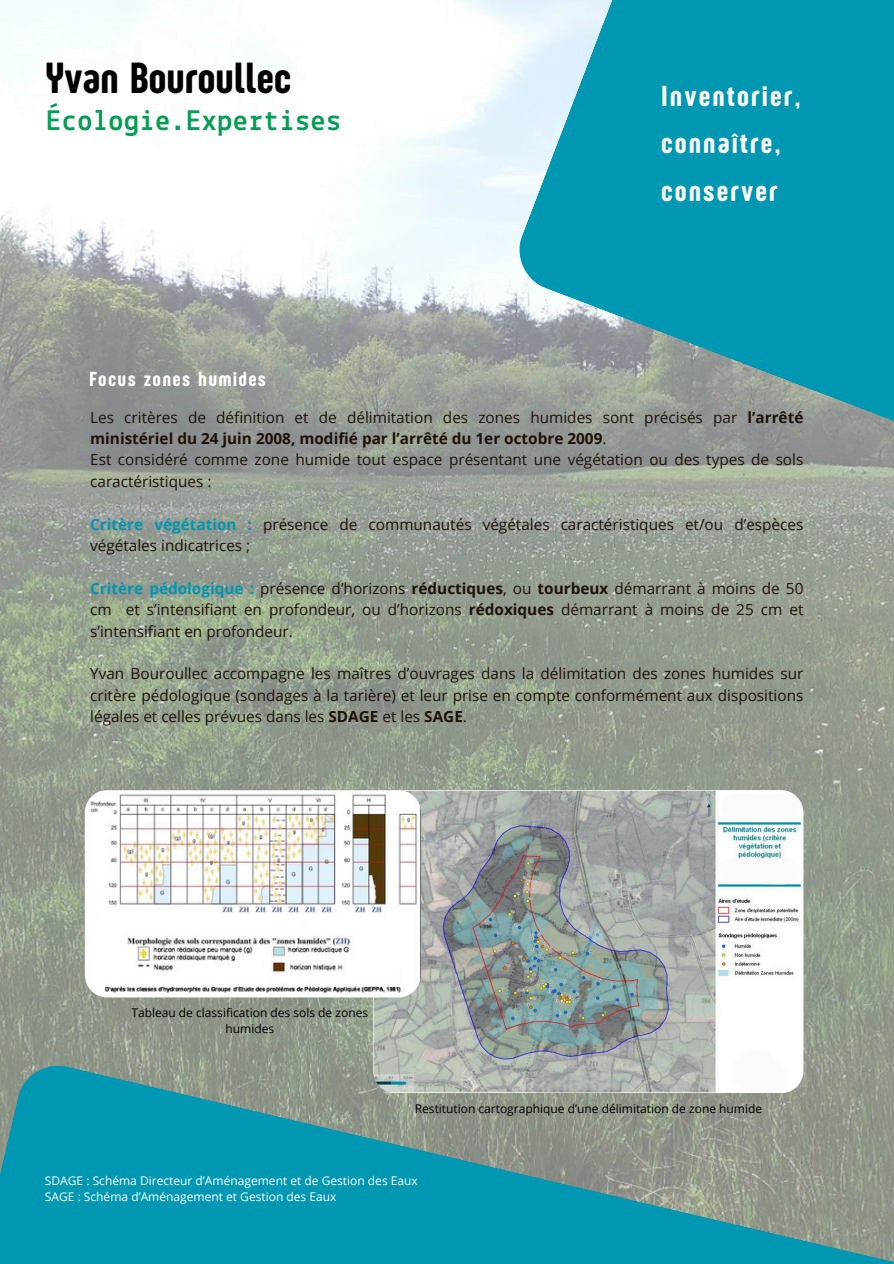
<style>
.page{position:relative;width:894px;height:1264px;background:#fff}
.page>*{position:absolute;margin:0;border:0;box-sizing:border-box;transform-origin:0 0}
.t1{font:45px "Sugo Pro Display";letter-spacing:.02em;color:#000}
.t2{font:30px/47.2px "Sugo Pro Display";letter-spacing:.09em;color:#fff}
.t3{font:700 30px "Lekton";letter-spacing:.02em;color:#059d54}
.t4{font:21px "Sugo Pro Display";letter-spacing:.09em;color:#fff}
.t5{font:15.3px/21.3px "Open Sans";color:#1d1208}
.t6{font:12px/16px "Open Sans";color:#000;text-align:center}
.t7{font:12px "Open Sans";color:#fff}
.s1{font-weight:700}
.s2{font-weight:700;color:#0097b2}
</style>
<div class="page">
<img style="left:0;top:0;width:893px;height:1064px">
<svg style="left:518px;top:0;width:375px;height:525px;fill:#0097b2"></svg>
<svg style="left:0;top:1064px;width:893px;height:199px;fill:#0097b2"></svg>
<img style="left:373px;top:790px;width:430px;height:302px;border-radius:22px">
<img style="left:85px;top:790px;width:335px;height:207px;border-radius:22px">
<p class="t1" style="left:46px;top:52px;width:246px">Yvan Bouroullec</p>
<p class="t3" style="left:46px;top:107px;width:296px">Écologie.Expertises</p>
<h5 class="t4" style="left:89px;top:366px;width:178px">Focus zones humides</h5>
<h5 class="t2" style="left:661px;top:72px;width:140px">Inventorier, connaître, conserver</h5>
<h3 class="t5" style="left:90px;top:406px;width:714px">Les critères de définition et de délimitation des zones humides sont précisés par <span class="s1">l’arrêté ministériel du 24 juin 2008, modifié par l’arrêté du 1er octobre 2009</span>.<br>Est considéré comme zone humide tout espace présentant une végétation ou des types de sols caractéristiques :</h3>
<h1 class="t5" style="left:90px;top:513px;width:714px"><span class="s2">Critère végétation :</span> présence de communautés végétales caractéristiques et/ou d’espèces végétales indicatrices ;</h1>
<h2 class="t5" style="left:90px;top:577px;width:714px;text-align:justify"><span class="s2">Critère pédologique :</span> présence d’horizons <span class="s1">réductiques</span>, ou <span class="s1">tourbeux</span> démarrant à moins de 50 cm et s’intensifiant en profondeur, ou d’horizons <span class="s1">rédoxiques</span> démarrant à moins de 25 cm et s’intensifiant en profondeur.</h2>
<h4 class="t5" style="left:90px;top:662px;width:714px;text-align:justify">Yvan Bouroullec accompagne les maîtres d’ouvrages dans la délimitation des zones humides sur critère pédologique (sondages à la tarière) et leur prise en compte conformément aux dispositions légales et celles prévues dans les <span class="s1">SDAGE</span> et les <span class="s1">SAGE</span>.</h4>
<h5 class="t6" style="left:131px;top:1004px;width:238px">Tableau de classification des sols de zones humides</h5>
<h5 class="t6" style="left:414px;top:1099px;width:349px">Restitution cartographique d’une délimitation de zone humide</h5>
<p class="t7" style="left:45px;top:1172px;width:374px">SDAGE : Schéma Directeur d’Aménagement et de Gestion des Eaux</p>
<p class="t7" style="left:45px;top:1188px;width:293px">SAGE : Schéma d’Aménagement et Gestion des Eaux</p>
</div>
